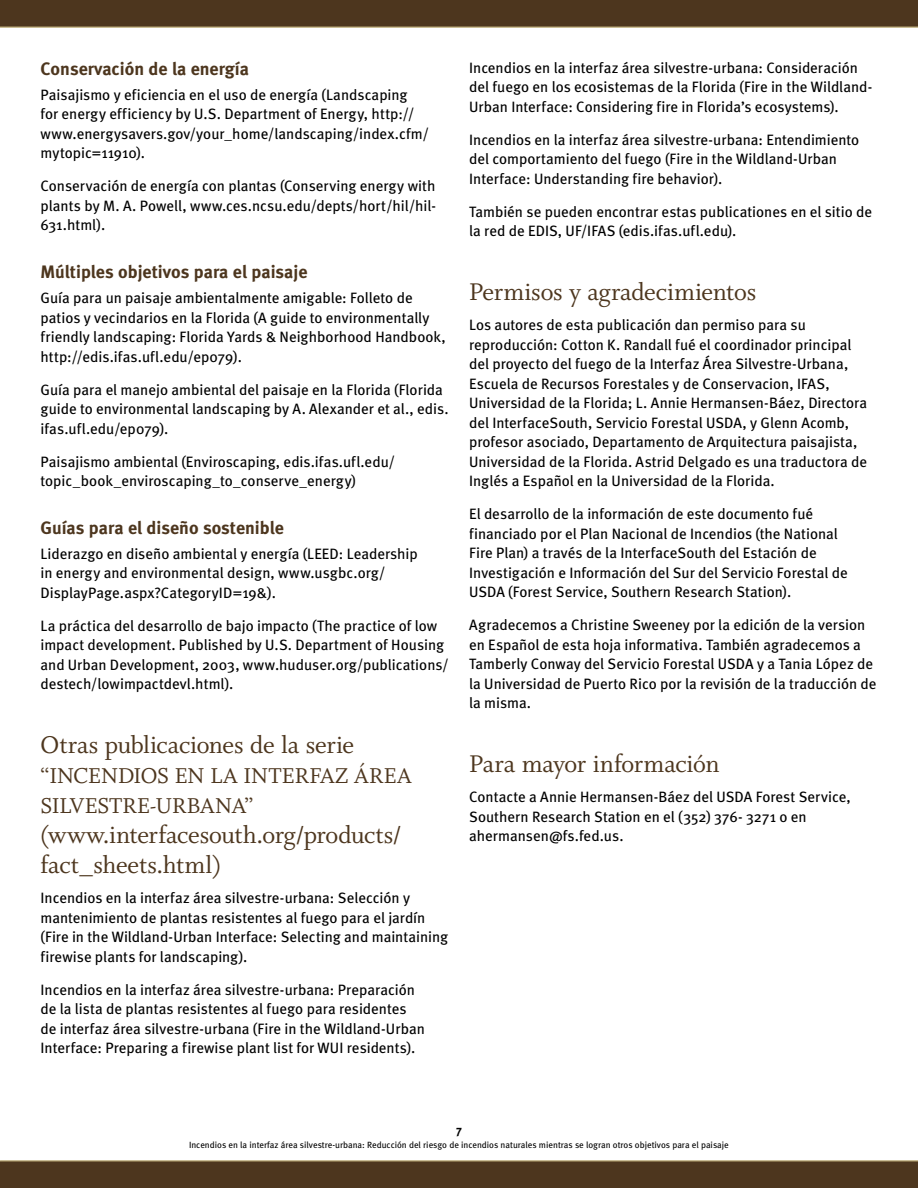
<style>
.page{position:relative;width:918px;height:1188px;background:#fff}
.page>*{position:absolute;margin:0;border:0;box-sizing:border-box;transform-origin:0 0}
.t1{font:27px/30px "Whitman Roman LF";letter-spacing:-.01em;color:#4d361e}
.t2{font:24px/30px "Whitman Roman LF";letter-spacing:-.005em;color:#4d361e}
.t3{font:700 18px "Meta";color:#4d361e}
.t4{font:15px/19.5px "Meta";color:#000}
.t5{font:700 12px "Meta";color:#000}
.t6{font:9px "Meta";color:#000}
</style>
<div class="page">
<div style="left:0;top:0;width:918px;height:27px;background:#4d361e"></div>
<hr style="left:0;top:27px;width:918px;height:1px;background:#baa975">
<div style="left:0;top:1161px;width:918px;height:27px;background:#4d361e"></div>
<hr style="left:0;top:1161px;width:918px;height:1px;background:#baa975">
<p class="t3" style="left:40px;top:58px;width:210px">Conservación de la energía</p>
<p class="t4" style="left:40px;top:84px;width:390px">Paisajismo y eficiencia en el uso de energía (Landscaping<br>for energy efficiency by U.S. Department of Energy, http:// www.energysavers.gov/your_home/landscaping/index.cfm/ mytopic=11910).</p>
<p class="t4" style="left:40px;top:176px;width:397px;text-align:justify">Conservación de energía con plantas (Conserving energy with plants by M. A. Powell, www.ces.ncsu.edu/depts/hort/hil/hil-631.html).</p>
<p class="t3" style="left:40px;top:261px;width:269px">Múltiples objetivos para el paisaje</p>
<p class="t4" style="left:40px;top:288px;width:407px">Guía para un paisaje ambientalmente amigable: Folleto de patios y vecindarios en la Florida (A guide to environmentally friendly landscaping: Florida Yards &amp; Neighborhood Handbook, http://edis.ifas.ufl.edu/ep079).</p>
<p class="t4" style="left:40px;top:379px;width:410px">Guía para el manejo ambiental del paisaje en la Florida (Florida guide to environmental landscaping by A. Alexander et al., edis. ifas.ufl.edu/ep079).</p>
<p class="t4" style="left:40px;top:451px;width:356px">Paisajismo ambiental (Enviroscaping, edis.ifas.ufl.edu/ topic_book_enviroscaping_to_conserve_energy)</p>
<p class="t3" style="left:40px;top:517px;width:245px">Guías para el diseño sostenible</p>
<p class="t4" style="left:40px;top:544px;width:379px">Liderazgo en diseño ambiental y energía (LEED: Leadership in energy and environmental design, www.usgbc.org/<br>DisplayPage.aspx?CategoryID=19&amp;).</p>
<p class="t4" style="left:40px;top:616px;width:410px">La práctica del desarrollo de bajo impacto (The practice of low impact development. Published by U.S. Department of Housing and Urban Development, 2003, www.huduser.org/publications/ destech/lowimpactdevl.html).</p>
<h1 class="t1" style="left:40px;top:730px;width:315px">Otras publicaciones de la serie</h1>
<h2 class="t2" style="left:40px;top:761px;width:373px">“INCENDIOS EN LA INTERFAZ ÁREA<br>SILVESTRE-URBANA”</h2>
<h1 class="t1" style="left:40px;top:820px;width:363px">(www.interfacesouth.org/products/ fact_sheets.html)</h1>
<p class="t4" style="left:40px;top:888px;width:409px">Incendios en la interfaz área silvestre-urbana: Selección y mantenimiento de plantas resistentes al fuego para el jardín (Fire in the Wildland-Urban Interface: Selecting and maintaining firewise plants for landscaping).</p>
<p class="t4" style="left:40px;top:980px;width:386px">Incendios en la interfaz área silvestre-urbana: Preparación de la lista de plantas resistentes al fuego para residentes de interfaz área silvestre-urbana (Fire in the Wildland-Urban Interface: Preparing a firewise plant list for WUI residents).</p>
<p class="t4" style="left:469px;top:57px;width:405px">Incendios en la interfaz área silvestre-urbana: Consideración del fuego en los ecosistemas de la Florida (Fire in the Wildland-<br>Urban Interface: Considering fire in Florida’s ecosystems).</p>
<p class="t4" style="left:469px;top:129px;width:392px">Incendios en la interfaz área silvestre-urbana: Entendimiento del comportamiento del fuego (Fire in the Wildland-Urban<br>Interface: Understanding fire behavior).</p>
<p class="t4" style="left:469px;top:201px;width:404px">También se pueden encontrar estas publicationes en el sitio de la red de EDIS, UF/IFAS (edis.ifas.ufl.edu).</p>
<h1 class="t1" style="left:469px;top:277px;width:289px">Permisos y agradecimientos</h1>
<p class="t4" style="left:469px;top:315px;width:400px">Los autores de esta publicación dan permiso para su reproducción: Cotton K. Randall fué el coordinador principal del proyecto del fuego de la Interfaz Área Silvestre-Urbana, Escuela de Recursos Forestales y de Conservacion, IFAS, Universidad de la Florida; L. Annie Hermansen-Báez, Directora del InterfaceSouth, Servicio Forestal USDA, y Glenn Acomb, profesor asociado, Departamento de Arquitectura paisajista, Universidad de la Florida. Astrid Delgado es una traductora de Inglés a Español en la Universidad de la Florida.</p>
<p class="t4" style="left:469px;top:504px;width:380px">El desarrollo de la información de este documento fué financiado por el Plan Nacional de Incendios (the National Fire Plan) a través de la InterfaceSouth del Estación de Investigación e Información del Sur del Servicio Forestal de USDA (Forest Service, Southern Research Station).</p>
<p class="t4" style="left:469px;top:615px;width:409px">Agradecemos a Christine Sweeney por la edición de la version en Español de esta hoja informativa. También agradecemos a Tamberly Conway del Servicio Forestal USDA y a Tania López de la Universidad de Puerto Rico por la revisión de la traducción de la misma.</p>
<h1 class="t1" style="left:469px;top:749px;width:252px">Para mayor información</h1>
<p class="t4" style="left:469px;top:787px;width:383px">Contacte a Annie Hermansen-Báez del USDA Forest Service,<br>Southern Research Station en el (352) 376- 3271 o en ahermansen@fs.fed.us.</p>
<p class="t5" style="left:456px;top:1123px;width:7px">7</p>
<p class="t6" style="left:189px;top:1139px;width:541px">Incendios en la interfaz área silvestre-urbana: Reducción del riesgo de incendios naturales mientras se logran otros objetivos para el paisaje</p>
</div>
